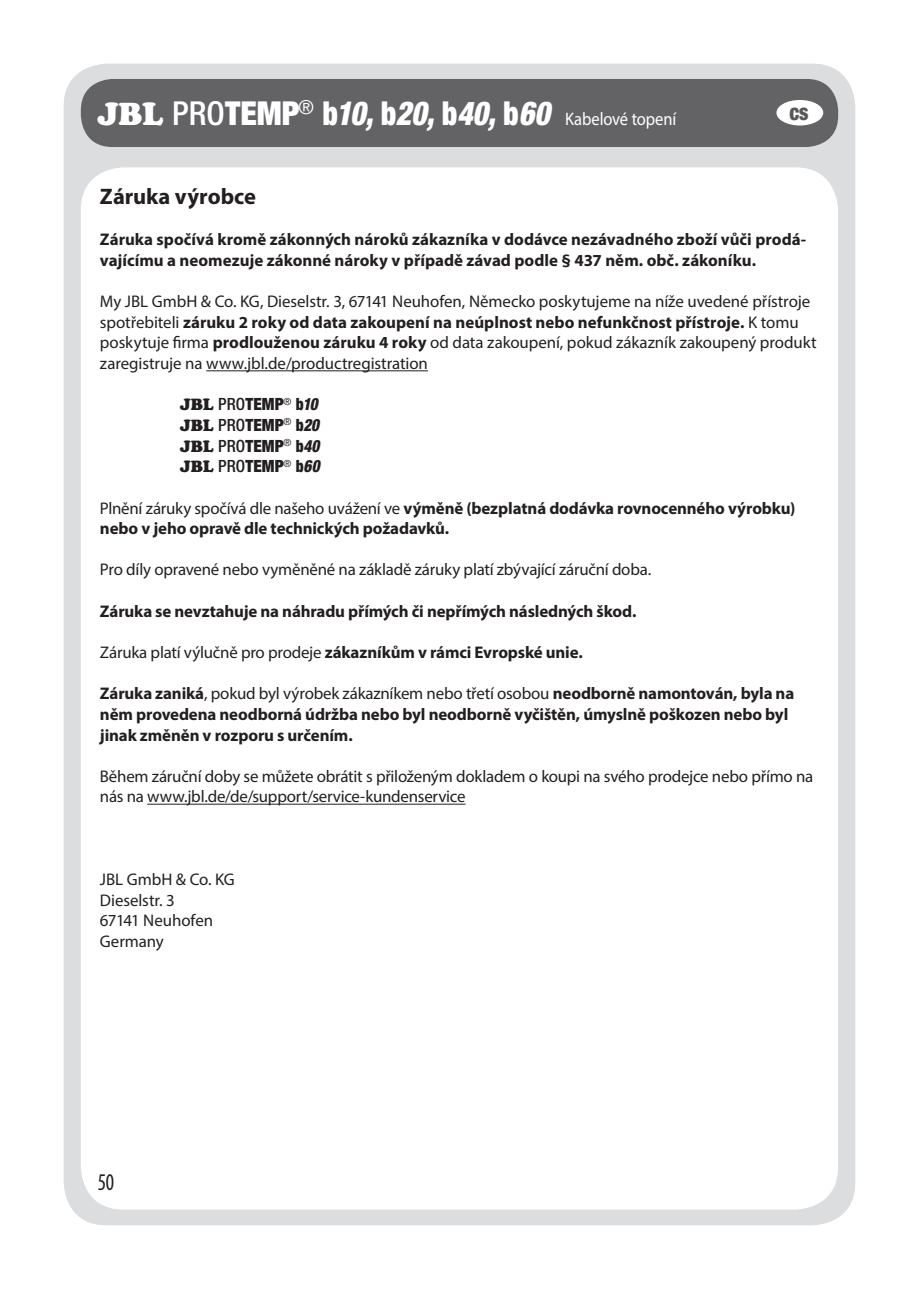
<style>
.page{position:relative;width:919px;height:1289px;background:#fff}
.page>*{position:absolute;margin:0;border:0;box-sizing:border-box;transform-origin:0 0}
.t1{font:condensed 24px "Myriad Pro";color:#231f20;scale:.9 1}
.t2{font:700 22.5px "Myriad Pro";color:#231f20}
.t3{font:900 condensed 22.5px "Helvetica Neue LT Pro";color:#57585a;scale:.9 1}
.t4{font:18.15px "Myriad Pro";letter-spacing:-.005em;color:#fff;scale:.91 1}
.t5{font:700 16.8px/20.5px "Myriad Pro";letter-spacing:-.005em;color:#231f20}
.t6{font:16.8px/20.5px "Myriad Pro";letter-spacing:-.01em;color:#231f20}
.t7{font:900 condensed 16.8px/20.7px "Helvetica Neue LT Pro";letter-spacing:.005em;color:#231f20;text-align:justify}
.s1{font-family:"Cooper";font-weight:900;font-size:33px}
.s2{font-family:"Helvetica Neue LT Pro";font-weight:500;font-stretch:condensed;font-size:33px}
.s3{font-family:"Helvetica Neue LT Pro";font-weight:900;font-stretch:condensed;font-size:33px}
.s4{font-family:"Helvetica Neue LT Pro";font-weight:900;font-style:italic;font-stretch:condensed;font-size:33px}
.s5{font-weight:700}
.s6{font-family:"Cooper";font-stretch:normal}
.s7{font-weight:500}
.s8{font-style:italic}
.s9{font-weight:400}
</style>
<div class="page">
<div style="left:64px;top:64px;width:791px;height:1161px;background:#dcdddf;border-radius:43px"></div>
<div style="left:81px;top:167px;width:757px;height:1042px;background:#fff;border-radius:43px"></div>
<div style="left:81px;top:79px;width:757px;height:68px;background:#636366;border-radius:32px"></div>
<hr style="left:206px;top:370px;width:222px;height:1px;background:#231f20">
<hr style="left:147px;top:803px;width:318px;height:1px;background:#231f20">
<div style="left:776px;top:100px;width:47px;height:25px;background:#fff;border-radius:50%"></div>
<p class="t4" style="left:98px;top:108px;width:637px"><span class="s1">JBL</span> <span class="s2">PRO</span><span class="s3">TEMP</span><sup>®</sup> <span class="s3">b</span><span class="s4">10,</span> <span class="s3">b</span><span class="s4">20,</span> <span class="s3">b</span><span class="s4">40,</span> <span class="s3">b</span><span class="s4">60</span> Kabelové topení</p>
<h2 class="t3" style="left:789px;top:98px;width:23px">cs</h2>
<h2 class="t2" style="left:100px;top:182px;width:157px">Záruka výrobce</h2>
<p class="t5" style="left:100px;top:229px;width:707px">Záruka spočívá kromě zákonných nároků zákazníka v dodávce nezávadného zboží vůči prodá&shy;vajícímu a neomezuje zákonné nároky v případě závad podle § 437 něm. obč. zákoníku.</p>
<p class="t6" style="left:100px;top:291px;width:718px">My JBL GmbH &amp; Co. KG, Dieselstr. 3, 67141 Neuhofen, Německo poskytujeme na níže uvedené přístroje spotřebiteli <span class="s5">záruku 2 roky od data zakoupení na neúplnost nebo nefunkčnost přístroje.</span> K tomu poskytuje firma <span class="s5">prodlouženou záruku 4 roky</span> od data zakoupení, pokud zákazník zakoupený produkt zaregistruje na www.jbl.de/productregistration</p>
<p class="t7" style="left:180px;top:394px;width:141px"><span class="s6">JBL</span> <span class="s7">PRO</span>TEMP<sup>®</sup> b<span class="s8">10<br></span><span class="s6">JBL</span> <span class="s7">PRO</span>TEMP<sup>®</sup> b<span class="s8">20<br></span><span class="s6">JBL</span> <span class="s7">PRO</span>TEMP<sup>®</sup> b<span class="s8">40<br></span><span class="s6">JBL</span> <span class="s7">PRO</span>TEMP<sup>®</sup> b<span class="s8">60</span></p>
<p class="t5" style="left:100px;top:497px;width:697px"><span class="s9">Plnění záruky spočívá dle našeho uvážení ve</span> výměně (bezplatná dodávka rovnocenného výrobku) nebo v jeho opravě dle technických požadavků.</p>
<p class="t6" style="left:100px;top:559px;width:552px">Pro díly opravené nebo vyměněné na základě záruky platí zbývající záruční doba.</p>
<p class="t5" style="left:100px;top:600px;width:538px">Záruka se nevztahuje na náhradu přímých či nepřímých následných škod.</p>
<p class="t5" style="left:100px;top:641px;width:484px"><span class="s9">Záruka platí výlučně pro prodeje</span> zákazníkům v rámci Evropské unie.</p>
<p class="t5" style="left:100px;top:682px;width:695px">Záruka zaniká<span class="s9">, pokud byl výrobek zákazníkem nebo třetí osobou</span> neodborně namontován, byla na něm provedena neodborná údržba nebo byl neodborně vyčištěn, úmyslně poškozen nebo byl jinak změněn v rozporu s určením.</p>
<p class="t6" style="left:100px;top:765px;width:714px">Během záruční doby se můžete obrátit s přiloženým dokladem o koupi na svého prodejce nebo přímo na nás na www.jbl.de/de/support/service-kundenservice</p>
<p class="t6" style="left:100px;top:868px;width:136px">JBL GmbH &amp; Co. KG<br>Dieselstr. 3<br>67141 Neuhofen<br>Germany</p>
<h1 class="t1" style="left:98px;top:1167px;width:20px">50</h1>
</div>
